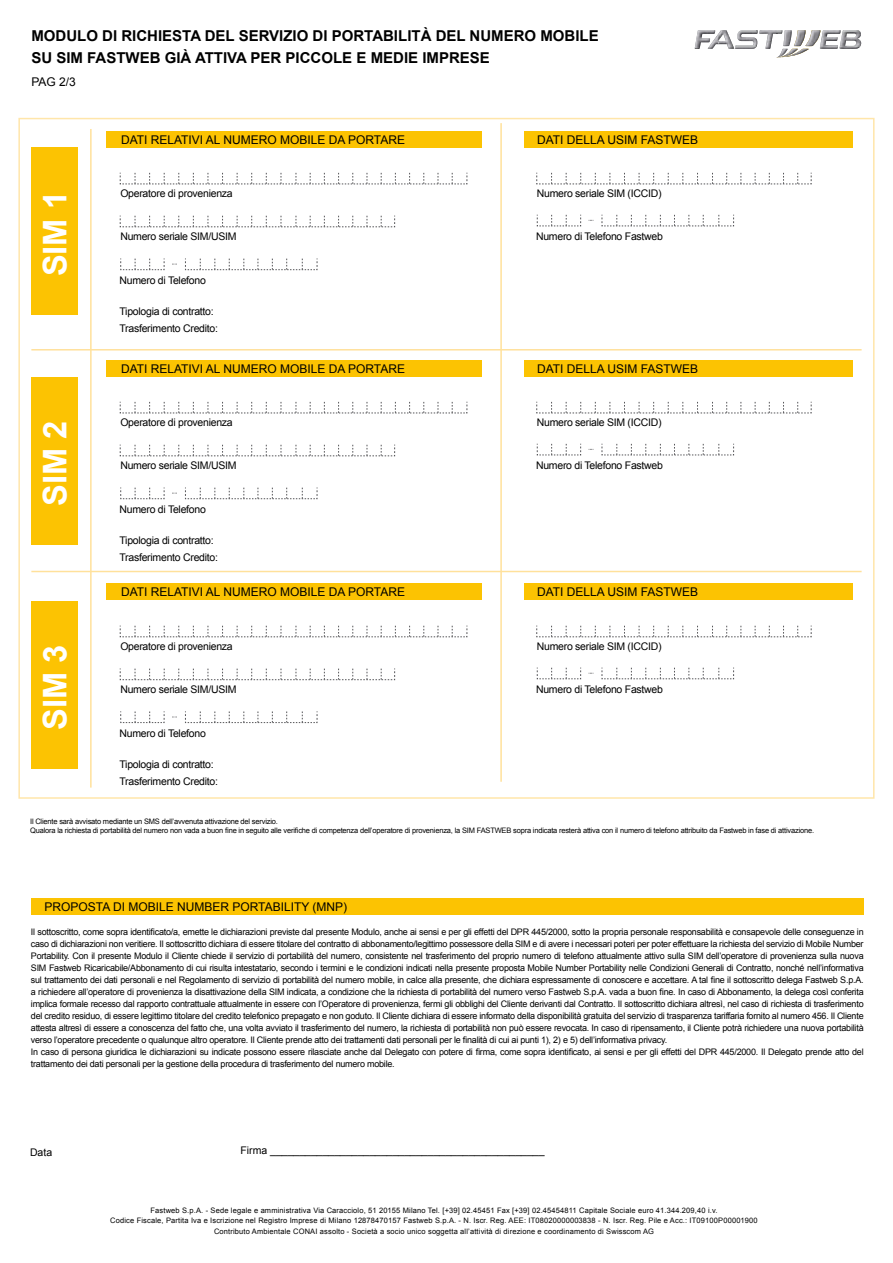
<style>
.page{position:relative;width:893px;height:1263px;background:#fff}
.page>*{position:absolute;margin:0;border:0;box-sizing:border-box;transform-origin:0 0}
.t1{font:700 32.7px "Arial";color:#fff}
.t2{font:700 15px/22.5px "Arial";color:#000}
.t3{font:12px "Arial";color:#000}
.t4{font:10.5px "Arial";letter-spacing:-.025em;color:#000}
.t5{font:9px/12px "Arial";letter-spacing:-.025em;color:#000}
.t6{font:7.5px/10.5px "Arial";letter-spacing:.02em;color:#000;text-align:center}
.t7{font:7.5px/9px "Arial";letter-spacing:-.025em;color:#000}
</style>
<div class="page">
<svg style="left:695px;top:30px;width:167px;height:28px"></svg>
<div style="left:106px;top:131px;width:375px;height:16px;background:#fcc302"></div>
<div style="left:524px;top:131px;width:328px;height:16px;background:#fcc302"></div>
<svg style="left:120px;top:172px;width:348px;height:13px"></svg>
<svg style="left:120px;top:258px;width:45px;height:12px"></svg>
<svg style="left:185px;top:258px;width:133px;height:12px"></svg>
<svg style="left:120px;top:215px;width:275px;height:13px"></svg>
<svg style="left:537px;top:214px;width:44px;height:13px"></svg>
<svg style="left:602px;top:214px;width:132px;height:13px"></svg>
<svg style="left:536px;top:172px;width:276px;height:13px"></svg>
<div style="left:106px;top:360px;width:375px;height:16px;background:#fcc302"></div>
<div style="left:524px;top:360px;width:328px;height:16px;background:#fcc302"></div>
<svg style="left:120px;top:401px;width:348px;height:13px"></svg>
<svg style="left:120px;top:487px;width:45px;height:12px"></svg>
<svg style="left:185px;top:487px;width:133px;height:12px"></svg>
<svg style="left:120px;top:444px;width:275px;height:13px"></svg>
<svg style="left:537px;top:443px;width:44px;height:13px"></svg>
<svg style="left:602px;top:443px;width:132px;height:13px"></svg>
<svg style="left:536px;top:401px;width:276px;height:13px"></svg>
<div style="left:106px;top:583px;width:375px;height:17px;background:#fcc302"></div>
<div style="left:524px;top:583px;width:328px;height:17px;background:#fcc302"></div>
<svg style="left:120px;top:625px;width:348px;height:12px"></svg>
<svg style="left:120px;top:711px;width:45px;height:12px"></svg>
<svg style="left:185px;top:711px;width:133px;height:12px"></svg>
<svg style="left:120px;top:668px;width:275px;height:12px"></svg>
<svg style="left:537px;top:667px;width:44px;height:12px"></svg>
<svg style="left:602px;top:667px;width:132px;height:12px"></svg>
<svg style="left:536px;top:625px;width:276px;height:12px"></svg>
<div style="left:31px;top:897px;width:833px;height:17px;background:#fcc302"></div>
<hr style="left:31px;top:349px;width:831px;height:1px;background:#ffe19b">
<hr style="left:31px;top:571px;width:831px;height:1px;background:#ffe19b">
<hr style="left:500px;top:123px;width:2px;height:659px;background:#ffe19b">
<hr style="left:90px;top:129px;width:2px;height:659px;background:#ffe19b">
<div style="left:31px;top:147px;width:47px;height:168px;background:#fcc302"></div>
<div style="left:31px;top:377px;width:47px;height:167px;background:#fcc302"></div>
<div style="left:31px;top:601px;width:47px;height:167px;background:#fcc302"></div>
<h2 class="t2" style="left:31px;top:25px;width:569px">MODULO DI RICHIESTA DEL SERVIZIO DI PORTABILITÀ DEL NUMERO MOBILE<br>SU SIM FASTWEB GIÀ ATTIVA PER PICCOLE E MEDIE IMPRESE</h2>
<h3 class="t3" style="left:31px;top:74px;width:46px">PAG 2/3</h3>
<h1 class="t1" style="left:33px;top:276px;width:87px;rotate:-90deg">SIM 1</h1>
<h1 class="t1" style="left:33px;top:506px;width:87px;rotate:-90deg">SIM 2</h1>
<h1 class="t1" style="left:33px;top:730px;width:87px;rotate:-90deg">SIM 3</h1>
<h3 class="t3" style="left:121px;top:131px;width:286px">DATI RELATIVI AL NUMERO MOBILE DA PORTARE</h3>
<h3 class="t3" style="left:537px;top:131px;width:163px">DATI DELLA USIM FASTWEB</h3>
<p class="t4" style="left:120px;top:187px;width:114px">Operatore di provenienza</p>
<p class="t4" style="left:537px;top:187px;width:126px">Numero seriale SIM (ICCID)</p>
<p class="t4" style="left:120px;top:230px;width:118px">Numero seriale SIM/USIM</p>
<p class="t4" style="left:536px;top:230px;width:128px">Numero di Telefono Fastweb</p>
<p class="t4" style="left:120px;top:273px;width:88px">Numero di Telefono</p>
<p class="t4" style="left:120px;top:304px;width:96px">Tipologia di contratto:</p>
<p class="t4" style="left:120px;top:322px;width:100px">Trasferimento Credito:</p>
<h3 class="t3" style="left:121px;top:360px;width:286px">DATI RELATIVI AL NUMERO MOBILE DA PORTARE</h3>
<h3 class="t3" style="left:537px;top:360px;width:163px">DATI DELLA USIM FASTWEB</h3>
<p class="t4" style="left:120px;top:416px;width:114px">Operatore di provenienza</p>
<p class="t4" style="left:537px;top:416px;width:126px">Numero seriale SIM (ICCID)</p>
<p class="t4" style="left:120px;top:459px;width:118px">Numero seriale SIM/USIM</p>
<p class="t4" style="left:536px;top:459px;width:128px">Numero di Telefono Fastweb</p>
<p class="t4" style="left:120px;top:502px;width:88px">Numero di Telefono</p>
<p class="t4" style="left:120px;top:533px;width:96px">Tipologia di contratto:</p>
<p class="t4" style="left:120px;top:551px;width:100px">Trasferimento Credito:</p>
<h3 class="t3" style="left:121px;top:584px;width:286px">DATI RELATIVI AL NUMERO MOBILE DA PORTARE</h3>
<h3 class="t3" style="left:537px;top:584px;width:163px">DATI DELLA USIM FASTWEB</h3>
<p class="t4" style="left:120px;top:640px;width:114px">Operatore di provenienza</p>
<p class="t4" style="left:537px;top:640px;width:126px">Numero seriale SIM (ICCID)</p>
<p class="t4" style="left:120px;top:682px;width:118px">Numero seriale SIM/USIM</p>
<p class="t4" style="left:536px;top:682px;width:128px">Numero di Telefono Fastweb</p>
<p class="t4" style="left:120px;top:726px;width:88px">Numero di Telefono</p>
<p class="t4" style="left:120px;top:757px;width:96px">Tipologia di contratto:</p>
<p class="t4" style="left:120px;top:774px;width:100px">Trasferimento Credito:</p>
<p class="t7" style="left:30px;top:817px;width:785px">Il Cliente sarà avvisato mediante un SMS dell’avvenuta attivazione del servizio.<br>Qualora la richiesta di portabilità del numero non vada a buon fine in seguito alle verifiche di competenza dell’operatore di provenienza, la SIM FASTWEB sopra indicata resterà attiva con il numero di telefono attribuito da Fastweb in fase di attivazione.</p>
<h3 class="t3" style="left:45px;top:898px;width:304px">PROPOSTA DI MOBILE NUMBER PORTABILITY (MNP)</h3>
<p class="t5" style="left:31px;top:926px;width:834px">Il sottoscritto, come sopra identificato/a, emette le dichiarazioni previste dal presente Modulo, anche ai sensi e per gli effetti del DPR 445/2000, sotto la propria personale responsabilità e consapevole delle conseguenze in caso di dichiarazioni non veritiere. Il sottoscritto dichiara di essere titolare del contratto di abbonamento/legittimo possessore della SIM e di avere i necessari poteri per poter effettuare la richiesta del servizio di Mobile Number Portability. Con il presente Modulo il Cliente chiede il servizio di portabilità del numero, consistente nel trasferimento del proprio numero di telefono attualmente attivo sulla SIM dell’operatore di provenienza sulla nuova SIM Fastweb Ricaricabile/Abbonamento di cui risulta intestatario, secondo i termini e le condizioni indicati nella presente proposta Mobile Number Portability nelle Condizioni Generali di Contratto, nonché nell’informativa sul trattamento dei dati personali e nel Regolamento di servizio di portabilità del numero mobile, in calce alla presente, che dichiara espressamente di conoscere e accettare. A tal fine il sottoscritto delega Fastweb S.p.A. a richiedere all’operatore di provenienza la disattivazione della SIM indicata, a condizione che la richiesta di portabilità del numero verso Fastweb S.p.A. vada a buon fine. In caso di Abbonamento, la delega così conferita implica formale recesso dal rapporto contrattuale attualmente in essere con l’Operatore di provenienza, fermi gli obblighi del Cliente derivanti dal Contratto. Il sottoscritto dichiara altresì, nel caso di richiesta di trasferimento del credito residuo, di essere legittimo titolare del credito telefonico prepagato e non goduto. Il Cliente dichiara di essere informato della disponibilità gratuita del servizio di trasparenza tariffaria fornito al numero 456. Il Cliente attesta altresì di essere a conoscenza del fatto che, una volta avviato il trasferimento del numero, la richiesta di portabilità non può essere revocata. In caso di ripensamento, il Cliente potrà richiedere una nuova portabilità verso l’operatore precedente o qualunque altro operatore. Il Cliente prende atto dei trattamenti dati personali per le finalità di cui ai punti 1), 2) e 5) dell’informativa privacy.<br>In caso di persona giuridica le dichiarazioni su indicate possono essere rilasciate anche dal Delegato con potere di firma, come sopra identificato, ai sensi e per gli effetti del DPR 445/2000. Il Delegato prende atto del trattamento dei dati personali per la gestione della procedura di trasferimento del numero mobile.</p>
<p class="t4" style="left:30px;top:1145px;width:24px">Data</p>
<p class="t4" style="left:240px;top:1143px;width:306px">Firma _______________________________________________</p>
<p class="t6" style="left:110px;top:1205px;width:649px">Fastweb S.p.A. - Sede legale e amministrativa Via Caracciolo, 51 20155 Milano Tel. [+39] 02.45451 Fax [+39] 02.45454811 Capitale Sociale euro 41.344.209,40 i.v.<br>Codice Fiscale, Partita Iva e Iscrizione nel Registro Imprese di Milano 12878470157 Fastweb S.p.A. - N. Iscr. Reg. AEE: IT08020000003838 - N. Iscr. Reg. Pile e Acc.: IT09100P00001900<br>Contributo Ambientale CONAI assolto - Società a socio unico soggetta all’attività di direzione e coordinamento di Swisscom AG</p>
</div>
